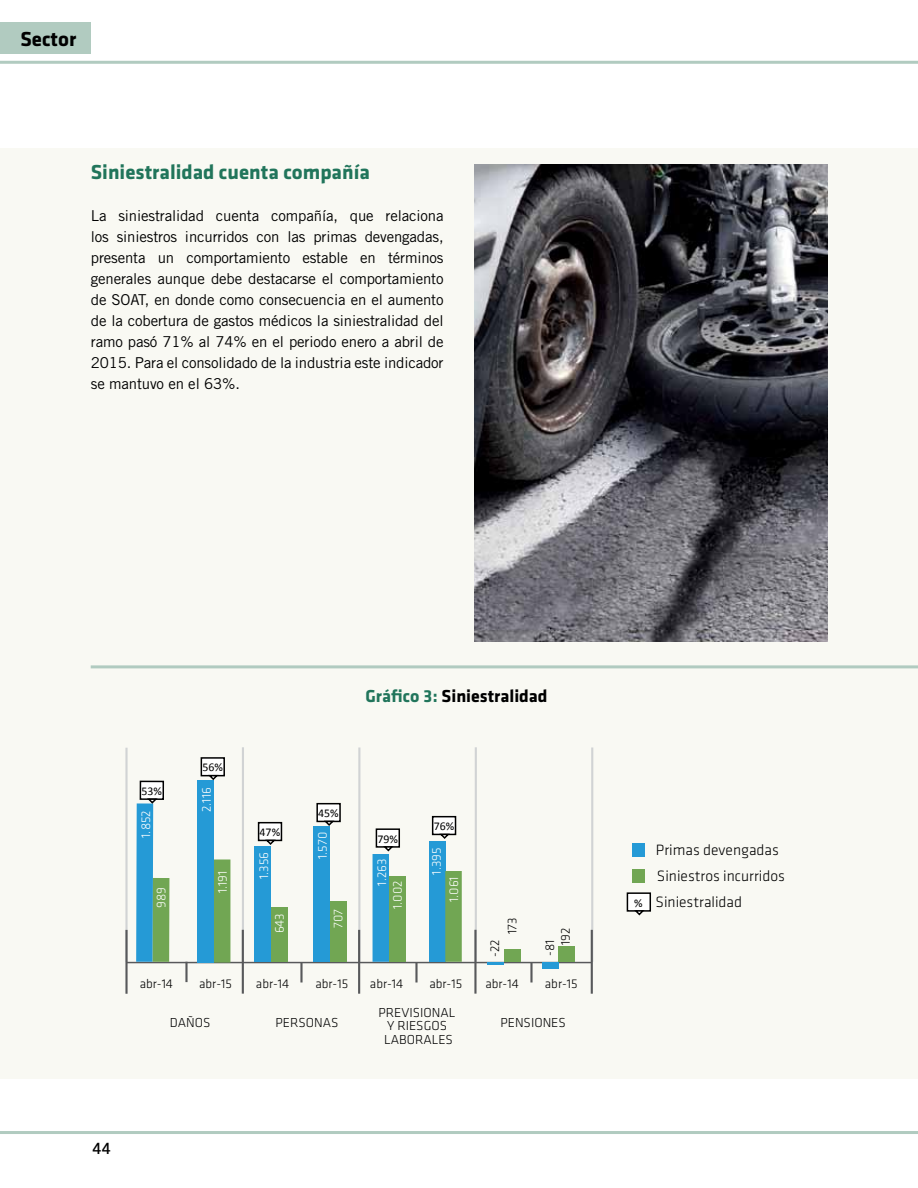
<style>
.page{position:relative;width:918px;height:1188px;background:#fff}
.page>*{position:absolute;margin:0;border:0;box-sizing:border-box;transform-origin:0 0}
.t1{font:700 21px "Klavika";color:#21755b}
.t2{font:700 21px "Klavika";color:#000}
.t3{font:700 18px "Klavika";color:#000}
.t4{font:300 15.45px/26.2px "Klavika";color:#000}
.t5{font:15px/21px "Trade Gothic LT Std";letter-spacing:-.01em;color:#000;text-align:justify}
.t6{font:15px "Collator";color:#000}
.t7{font:300 13.5px/13.5px "Klavika";color:#000;text-align:center}
.t8{font:300 13.2px/15.8px "Klavika";color:#000}
.t9{font:300 13.2px/15.8px "Klavika";color:#fff}
.t10{font:11.85px "Calibri";color:#000}
.s1{color:#21755b}
</style>
<div class="page">
<hr style="left:0;top:1131px;width:918px;height:3px;background:#b1cbc0">
<hr style="left:0;top:61px;width:918px;height:3px;background:#b1cbc0">
<div style="left:0;top:148px;width:864px;height:931px;background:#f9f9f3"></div>
<div style="left:864px;top:148px;width:54px;height:931px;background:#f9f9f3"></div>
<hr style="left:125px;top:748px;width:3px;height:214px;background:#d1d3d4">
<hr style="left:242px;top:747px;width:2px;height:215px;background:#d1d3d4">
<hr style="left:475px;top:747px;width:2px;height:215px;background:#d1d3d4">
<hr style="left:591px;top:747px;width:2px;height:215px;background:#d1d3d4">
<hr style="left:358px;top:747px;width:2px;height:215px;background:#d1d3d4">
<hr style="left:127px;top:962px;width:465px;height:1px;background:#58595b">
<hr style="left:125px;top:930px;width:3px;height:64px;background:#58595b">
<hr style="left:242px;top:930px;width:2px;height:64px;background:#58595b">
<hr style="left:474px;top:930px;width:3px;height:64px;background:#58595b">
<hr style="left:591px;top:930px;width:2px;height:64px;background:#58595b">
<hr style="left:358px;top:930px;width:2px;height:64px;background:#58595b">
<div style="left:633px;top:843px;width:12px;height:14px;background:#259ad6"></div>
<div style="left:632px;top:869px;width:13px;height:14px;background:#71a653"></div>
<hr style="left:185px;top:962px;width:3px;height:20px;background:#58595b">
<hr style="left:300px;top:962px;width:3px;height:21px;background:#58595b">
<hr style="left:415px;top:962px;width:3px;height:21px;background:#58595b">
<hr style="left:530px;top:962px;width:3px;height:21px;background:#58595b">
<div style="left:153px;top:878px;width:16px;height:84px;background:#71a653"></div>
<div style="left:140px;top:781px;width:23px;height:18px;background:#fff"></div>
<div style="left:140px;top:781px;width:24px;height:19px;border:2px solid #000"></div>
<svg style="left:136px;top:797px;width:22px;height:165px"></svg>
<div style="left:255px;top:846px;width:16px;height:116px;background:#259ad6"></div>
<div style="left:271px;top:908px;width:17px;height:54px;background:#71a653"></div>
<div style="left:259px;top:823px;width:22px;height:17px;background:#fff"></div>
<div style="left:258px;top:822px;width:24px;height:19px;border:2px solid #000"></div>
<svg style="left:263px;top:838px;width:13px;height:7px"></svg>
<div style="left:313px;top:827px;width:17px;height:135px;background:#259ad6"></div>
<div style="left:330px;top:902px;width:16px;height:60px;background:#71a653"></div>
<div style="left:317px;top:804px;width:23px;height:17px;background:#fff"></div>
<div style="left:316px;top:803px;width:25px;height:19px;border:2px solid #000"></div>
<svg style="left:322px;top:819px;width:13px;height:8px"></svg>
<div style="left:373px;top:854px;width:16px;height:108px;background:#259ad6"></div>
<div style="left:389px;top:876px;width:17px;height:86px;background:#71a653"></div>
<div style="left:376px;top:829px;width:23px;height:18px;background:#fff"></div>
<div style="left:376px;top:828px;width:24px;height:20px;border:2px solid #000"></div>
<svg style="left:381px;top:845px;width:13px;height:7px"></svg>
<div style="left:429px;top:842px;width:16px;height:120px;background:#259ad6"></div>
<div style="left:445px;top:871px;width:17px;height:91px;background:#71a653"></div>
<div style="left:433px;top:817px;width:23px;height:17px;background:#fff"></div>
<div style="left:432px;top:816px;width:24px;height:19px;border:2px solid #000"></div>
<svg style="left:437px;top:832px;width:13px;height:7px"></svg>
<hr style="left:487px;top:962px;width:17px;height:3px;background:#259ad6">
<div style="left:504px;top:949px;width:16px;height:13px;background:#71a653"></div>
<div style="left:542px;top:962px;width:17px;height:7px;background:#259ad6"></div>
<div style="left:559px;top:947px;width:16px;height:15px;background:#71a653"></div>
<div style="left:197px;top:780px;width:17px;height:183px;background:#259ad6"></div>
<div style="left:214px;top:860px;width:16px;height:103px;background:#71a653"></div>
<div style="left:201px;top:758px;width:23px;height:18px;background:#fff"></div>
<div style="left:201px;top:757px;width:24px;height:19px;border:2px solid #000"></div>
<svg style="left:206px;top:774px;width:13px;height:7px"></svg>
<div style="left:627px;top:893px;width:23px;height:18px;background:#fff"></div>
<div style="left:627px;top:892px;width:24px;height:20px;border:2px solid #000"></div>
<svg style="left:632px;top:909px;width:13px;height:7px"></svg>
<img style="left:475px;top:165px;width:352px;height:476px">
<div style="left:0;top:22px;width:91px;height:32px;background:#b1cbc0"></div>
<hr style="left:91px;top:665px;width:827px;height:3px;background:#b1cbc0">
<p class="t2" style="left:20px;top:27px;width:57px">Sector</p>
<p class="t1" style="left:91px;top:161px;width:281px">Siniestralidad cuenta compañía</p>
<p class="t5" style="left:91px;top:205px;width:354px">La siniestralidad cuenta compañía, que relaciona los siniestros incurridos con las primas devengadas, presenta un comportamiento estable en términos generales aunque debe destacarse el comportamiento de SOAT, en donde como consecuencia en el aumento de la cobertura de gastos médicos la siniestralidad del ramo pasó 71% al 74% en el periodo enero a abril de 2015. Para el consolidado de la industria este indicador se mantuvo en el 63%.</p>
<p class="t10" style="left:141px;top:783px;width:22px">53%</p>
<p class="t9" style="left:138px;top:838px;width:29px;rotate:-90deg">1.852</p>
<p class="t9" style="left:153px;top:908px;width:22px;rotate:-90deg">989</p>
<p class="t10" style="left:202px;top:760px;width:22px">56%</p>
<p class="t9" style="left:199px;top:812px;width:26px;rotate:-90deg">2.116</p>
<p class="t9" style="left:215px;top:893px;width:24px;rotate:-90deg">1.191</p>
<p class="t10" style="left:260px;top:825px;width:22px">47%</p>
<p class="t9" style="left:256px;top:879px;width:29px;rotate:-90deg">1.356</p>
<p class="t9" style="left:272px;top:933px;width:22px;rotate:-90deg">643</p>
<p class="t3" style="left:365px;top:686px;width:184px"><span class="s1">Gráfico 3:</span> Siniestralidad</p>
<p class="t10" style="left:318px;top:806px;width:22px">45%</p>
<p class="t9" style="left:315px;top:859px;width:28px;rotate:-90deg">1.570</p>
<p class="t9" style="left:330px;top:928px;width:20px;rotate:-90deg">707</p>
<p class="t10" style="left:377px;top:831px;width:22px">79%</p>
<p class="t9" style="left:374px;top:909px;width:52px;text-indent:23px;rotate:-90deg">1.263<br>1.002</p>
<p class="t10" style="left:434px;top:819px;width:22px">76%</p>
<p class="t9" style="left:429px;top:875px;width:29px;rotate:-90deg">1.395</p>
<p class="t9" style="left:446px;top:902px;width:27px;rotate:-90deg">1.061</p>
<p class="t8" style="left:487px;top:957px;width:19px;rotate:-90deg">-22</p>
<p class="t8" style="left:504px;top:934px;width:18px;rotate:-90deg">173</p>
<p class="t8" style="left:542px;top:945px;width:19px;text-indent:-11px;rotate:-90deg">-81<br>192</p>
<p class="t8" style="left:140px;top:976px;width:35px">abr-14</p>
<p class="t8" style="left:199px;top:976px;width:34px">abr-15</p>
<p class="t8" style="left:256px;top:976px;width:35px">abr-14</p>
<p class="t8" style="left:315px;top:976px;width:34px">abr-15</p>
<p class="t8" style="left:370px;top:976px;width:35px">abr-14</p>
<p class="t8" style="left:429px;top:976px;width:34px">abr-15</p>
<p class="t8" style="left:485px;top:976px;width:35px">abr-14</p>
<p class="t8" style="left:545px;top:976px;width:34px">abr-15</p>
<p class="t7" style="left:379px;top:1006px;width:78px">PREVISIONAL<br>Y RIESGOS<br>LABORALES</p>
<p class="t7" style="left:170px;top:1016px;width:42px">DAÑOS</p>
<p class="t7" style="left:276px;top:1016px;width:64px">PERSONAS</p>
<p class="t7" style="left:500px;top:1016px;width:67px">PENSIONES</p>
<p class="t6" style="left:92px;top:1140px;width:21px">44</p>
<p class="t10" style="left:634px;top:895px;width:10px">%</p>
<p class="t4" style="left:656px;top:837px;width:131px">Primas devengadas<br>Siniestros incurridos<br>Siniestralidad</p>
</div>
